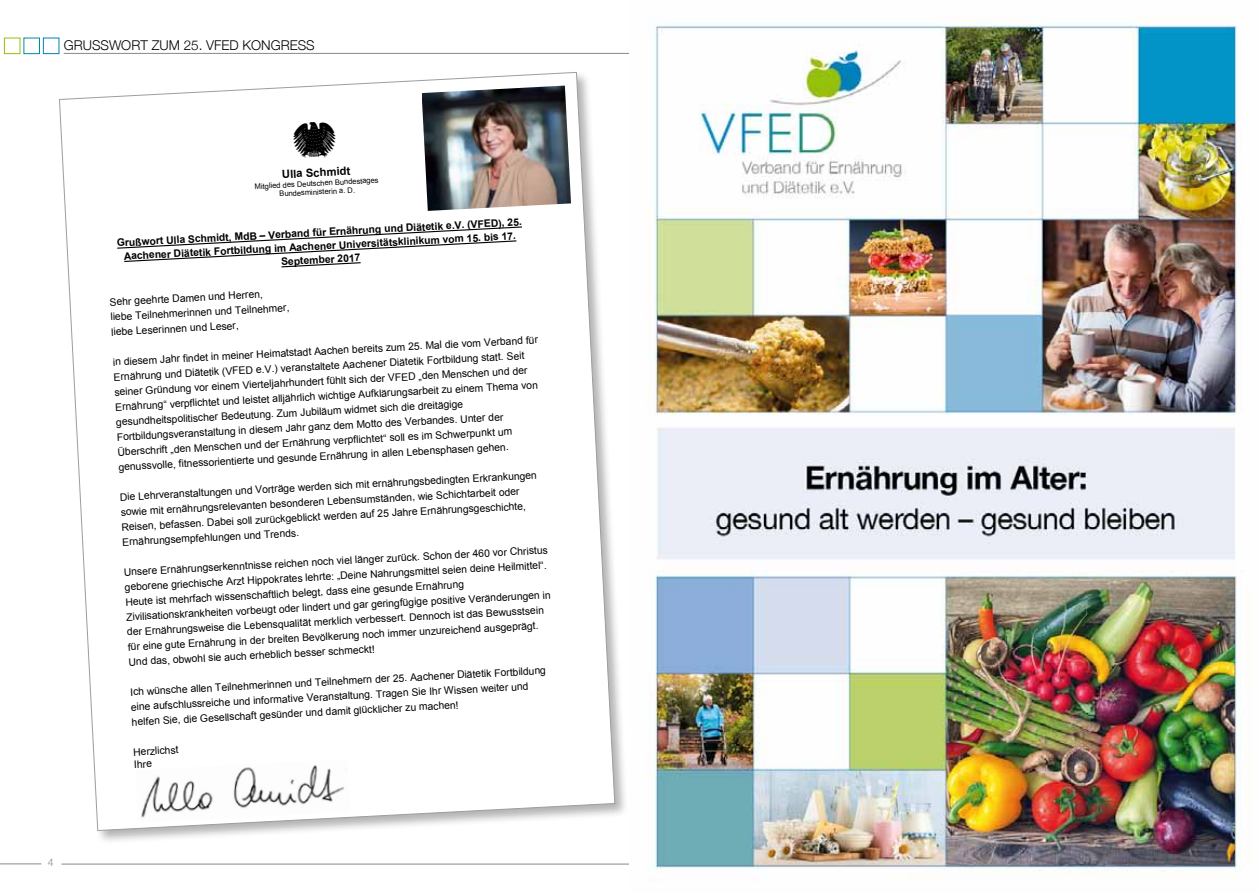
<style>
.page{position:relative;width:1259px;height:893px;background:#fff}
.page>*{position:absolute;margin:0;border:0;box-sizing:border-box;transform-origin:0 0}
.t1{font:300 13.5px "Helvetica Neue";color:#000}
.t2{font:700 11.25px "Arial";color:#000}
.t3{font:300 10.5px "Helvetica Neue";color:#87888a}
.t4{font:10.35px/15px "Arial";color:#000}
.t5{font:700 10.35px/13.6px "Arial";color:#000;text-align:center}
.t6{font:7.5px/8.7px "Arial";color:#000;text-align:center}
.s1{font-style:inherit}
</style>
<div class="page">
<hr style="left:61px;top:864px;width:1137px;height:1px;background:#87888a">
<hr style="left:0;top:864px;width:41px;height:1px;background:#87888a">
<hr style="left:64px;top:53px;width:1131px;height:1px;background:#87888a">
<div style="left:43px;top:38px;width:16px;height:16px;background:#fff;border:1px solid #0080ba"></div>
<div style="left:24px;top:38px;width:16px;height:16px;background:#fff;border:1px solid #008d9c"></div>
<div style="left:4px;top:38px;width:16px;height:16px;background:#fff;border:1px solid #97bf0d"></div>
<div style="left:58px;top:71px;width:570px;height:773px;background:#000;opacity:.3"></div>
<svg style="left:59px;top:72px;width:556px;height:759px"></svg>
<img style="left:421px;top:86px;width:150px;height:125px">
<img style="left:630px;top:19px;width:607px;height:851px">
<svg style="left:293px;top:120px;width:44px;height:38px"></svg>
<h1 class="t1" style="left:64px;top:35px;width:56px">GRUSSWORT</h1>
<h1 class="t1" style="left:152px;top:35px;width:110px">ZUM 25. VFED KONGRESS</h1>
<p class="t3" style="left:48px;top:853px;width:7px">4</p>
<p class="t2" style="left:282px;top:167px;width:70px;rotate:-3deg">Ulla Schmidt</p>
<p class="t6" style="left:255px;top:182px;width:125px;rotate:-3deg">Mitglied des Deutschen Bundestages<br>Bundesministerin a. D.</p>
<p class="t5" style="left:117px;top:236px;width:407px;rotate:-3deg">Grußwort Ulla Schmidt, MdB <span class="s1">–</span> Verband für Ernährung und Diätetik e.V. (VFED), 25.<br>Aachener Diätetik Fortbildung im Aachener Universitätsklinikum vom 15. bis 17.<br>September 2017</p>
<p class="t4" style="left:109px;top:294px;width:181px;rotate:-3deg">Sehr geehrte Damen und Herren,<br>liebe Teilnehmerinnen und Teilnehmer, liebe Leserinnen und Leser,</p>
<p class="t4" style="left:113px;top:354px;width:427px;rotate:-3deg">in diesem Jahr findet in meiner Heimatstadt Aachen bereits zum 25. Mal die vom Verband für Ernährung und Diätetik (VFED e.V.) veranstaltete Aachener Diätetik Fortbildung statt. Seit seiner Gründung vor einem Vierteljahrhundert <span class="s1">fühlt sich der VFED „d</span>en Menschen und der <span class="s1">Ernährung“ verpflichtet</span> und leistet alljährlich wichtige Aufklärungsarbeit zu einem Thema von gesundheitspolitischer Bedeutung. Zum Jubiläum widmet sich die dreitägige Fortbildungsveranstaltung in diesem Jahr ganz dem Motto des Verbandes. Unter der Überschrift <span class="s1">„d</span>en Menschen und der Ernährung verpflicht<span class="s1">et“ soll es im Schw</span>erpunkt um genussvolle, fitnessorientierte und gesunde Ernährung in allen Lebensphasen gehen.</p>
<p class="t4" style="left:120px;top:489px;width:419px;rotate:-3deg">Die Lehrveranstaltungen und Vorträge werden sich mit ernährungsbedingten Erkrankungen sowie mit ernährungsrelevanten besonderen Lebensumständen, wie Schichtarbeit oder Reisen, befassen. Dabei soll zurückgeblickt werden auf 25 Jahre Ernährungsgeschichte, Ernährungsempfehlungen und Trends.</p>
<p class="t4" style="left:124px;top:565px;width:426px;rotate:-3deg">Unsere Ernährungserkenntnisse reichen noch viel länger zurück. Schon der 460 vor Christus geborene griechische Arzt Hippokrates lehrte: <span class="s1">„Deine Nahrungsmittel seien deine Heilmittel“</span>.<br>Heute ist mehrfach wissenschaftlich belegt, dass eine gesunde Ernährung Zivilisationskrankheiten vorbeugt oder lindert und gar geringfügige positive Veränderungen in der Ernährungsweise die Lebensqualität merklich verbessert. Dennoch ist das Bewusstsein für eine gute Ernährung in der breiten Bevölkerung noch immer unzureichend ausgeprägt.<br>Und das, obwohl sie auch erheblich besser schmeckt!</p>
<p class="t4" style="left:130px;top:685px;width:418px;rotate:-3deg">Ich wünsche allen Teilnehmerinnen und Teilnehmern der 25. Aachener Diätetik Fortbildung eine aufschlussreiche und informative Veranstaltung. Tragen Sie Ihr Wissen weiter und helfen Sie, die Gesellschaft gesünder und damit glücklicher zu machen!</p>
<p class="t4" style="left:133px;top:746px;width:47px;line-height:12.5px;rotate:-3deg">Herzlichst<br>Ihre</p>
</div>
